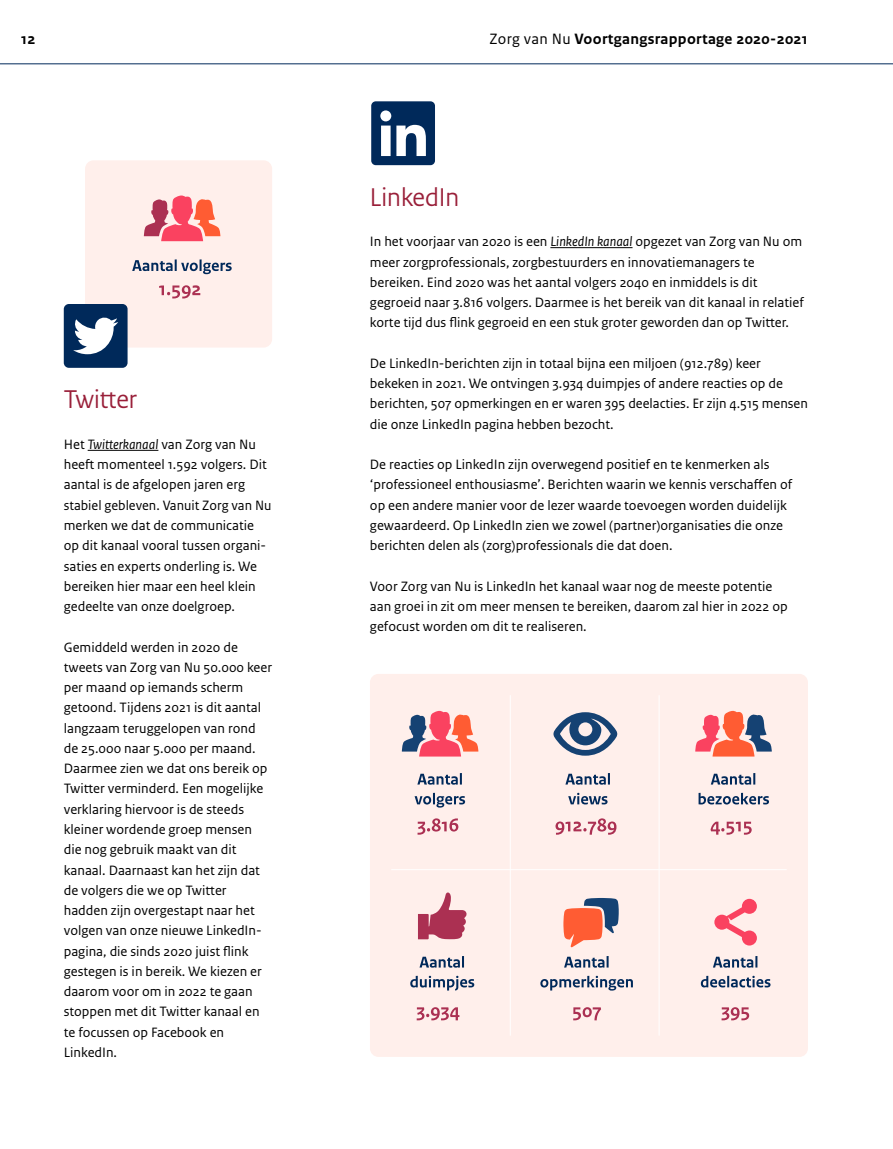
<style>
.page{position:relative;width:893px;height:1149px;background:#fff}
.page>*{position:absolute;margin:0;border:0;box-sizing:border-box;transform-origin:0 0}
.Subkop{font:27px "Rijksoverheid Sans Heading";color:#991f39}
.t1{font:700 15.75px "Rijksoverheid Sans Text";letter-spacing:.02em;color:#000}
.Bodytekst{font:14.25px/20.2px "Rijksoverheid Sans Text";color:#000}
.s1{font-weight:400}
.s2{font-style:italic}
</style>
<div class="page">
<div style="left:85px;top:160px;width:187px;height:187px;background:#ffefeb;border-radius:9px"></div>
<svg style="left:159px;top:285px;width:41px;height:13px"></svg>
<svg style="left:144px;top:195px;width:76px;height:46px"></svg>
<svg style="left:132px;top:259px;width:100px;height:15px"></svg>
<div style="left:64px;top:304px;width:64px;height:64px;background:#00295a;border-radius:5px"></div>
<svg style="left:73px;top:317px;width:45px;height:37px"></svg>
<svg style="left:371px;top:101px;width:64px;height:64px"></svg>
<div style="left:370px;top:673px;width:438px;height:383px;background:#ffefeb;border-radius:9px"></div>
<svg style="left:418px;top:818px;width:40px;height:16px"></svg>
<svg style="left:711px;top:821px;width:41px;height:13px"></svg>
<svg style="left:555px;top:818px;width:61px;height:16px"></svg>
<svg style="left:573px;top:1007px;width:28px;height:13px"></svg>
<svg style="left:417px;top:1007px;width:42px;height:13px"></svg>
<svg style="left:722px;top:1007px;width:27px;height:13px"></svg>
<svg style="left:402px;top:710px;width:76px;height:46px"></svg>
<svg style="left:695px;top:710px;width:77px;height:46px"></svg>
<hr style="left:391px;top:869px;width:396px;height:1px;background:#fff">
<hr style="left:510px;top:695px;width:1px;height:340px;background:#fff">
<hr style="left:659px;top:695px;width:1px;height:340px;background:#fff">
<svg style="left:417px;top:773px;width:45px;height:11px"></svg>
<svg style="left:415px;top:792px;width:50px;height:15px"></svg>
<svg style="left:711px;top:773px;width:44px;height:11px"></svg>
<svg style="left:699px;top:792px;width:70px;height:12px"></svg>
<svg style="left:565px;top:773px;width:45px;height:11px"></svg>
<svg style="left:568px;top:792px;width:40px;height:12px"></svg>
<svg style="left:419px;top:956px;width:45px;height:11px"></svg>
<svg style="left:410px;top:975px;width:64px;height:15px"></svg>
<svg style="left:564px;top:956px;width:45px;height:11px"></svg>
<svg style="left:540px;top:975px;width:93px;height:15px"></svg>
<svg style="left:713px;top:956px;width:44px;height:11px"></svg>
<svg style="left:701px;top:975px;width:69px;height:12px"></svg>
<svg style="left:418px;top:892px;width:49px;height:47px"></svg>
<svg style="left:563px;top:898px;width:56px;height:49px"></svg>
<svg style="left:714px;top:898px;width:43px;height:47px"></svg>
<svg style="left:553px;top:712px;width:64px;height:43px"></svg>
<hr style="left:88px;top:450px;width:70px;height:1px;background:#000">
<hr style="left:550px;top:247px;width:82px;height:1px;background:#000">
<hr style="left:0;top:63px;width:893px;height:1px;background:#00295a">
<p class="t1" style="left:21px;top:30px;width:16px">12</p>
<p class="t1" style="left:489px;top:30px;width:320px"><span class="s1">Zorg van Nu</span> Voortgangsrapportage 2020-2021</p>
<h2 class="Subkop" style="left:64px;top:384px;width:75px">Twitter</h2>
<p class="Bodytekst" style="left:64px;top:434px;width:209px">Het <span class="s2">Twitterkanaal</span> van Zorg van Nu heeft momenteel 1.592 volgers. Dit aantal is de afgelopen jaren erg stabiel gebleven. Vanuit Zorg van Nu merken we dat de communicatie op dit kanaal vooral tussen organi&shy;saties en experts onderling is. We bereiken hier maar een heel klein gedeelte van onze doelgroep.</p>
<p class="Bodytekst" style="left:64px;top:636px;width:210px">Gemiddeld werden in 2020 de tweets van Zorg van Nu 50.000 keer per maand op iemands scherm getoond. Tijdens 2021 is dit aantal langzaam teruggelopen van rond de 25.000 naar 5.000 per maand.<br>Daarmee zien we dat ons bereik op<br>Twitter verminderd. Een mogelijke verklaring hiervoor is de steeds kleiner wordende groep mensen die nog gebruik maakt van dit kanaal. Daarnaast kan het zijn dat de volgers die we op Twitter hadden zijn overgestapt naar het volgen van onze nieuwe LinkedIn&shy;pagina, die sinds 2020 juist flink gestegen is in bereik. We kiezen er daarom voor om in 2022 te gaan stoppen met dit Twitter kanaal en te focussen op Facebook en<br>LinkedIn.</p>
<h2 class="Subkop" style="left:370px;top:181px;width:91px">LinkedIn</h2>
<p class="Bodytekst" style="left:370px;top:231px;width:435px">In het voorjaar van 2020 is een <span class="s2">LinkedIn kanaal</span> opgezet van Zorg van Nu om meer zorgprofessionals, zorgbestuurders en innovatiemanagers te bereiken. Eind 2020 was het aantal volgers 2040 en inmiddels is dit gegroeid naar 3.816 volgers. Daarmee is het bereik van dit kanaal in relatief korte tijd dus flink gegroeid en een stuk groter geworden dan op Twitter.</p>
<p class="Bodytekst" style="left:370px;top:353px;width:439px">De LinkedIn-berichten zijn in totaal bijna een miljoen (912.789) keer bekeken in 2021. We ontvingen 3.934 duimpjes of andere reacties op de berichten, 507 opmerkingen en er waren 395 deelacties. Er zijn 4.515 mensen die onze LinkedIn pagina hebben bezocht.</p>
<p class="Bodytekst" style="left:370px;top:454px;width:424px">De reacties op LinkedIn zijn overwegend positief en te kenmerken als ‘professioneel enthousiasme’. Berichten waarin we kennis verschaffen of op een andere manier voor de lezer waarde toevoegen worden duidelijk gewaardeerd. Op LinkedIn zien we zowel (partner)organisaties die onze berichten delen als (zorg)professionals die dat doen.</p>
<p class="Bodytekst" style="left:370px;top:576px;width:419px">Voor Zorg van Nu is LinkedIn het kanaal waar nog de meeste potentie aan groei in zit om meer mensen te bereiken, daarom zal hier in 2022 op gefocust worden om dit te realiseren.</p>
</div>
